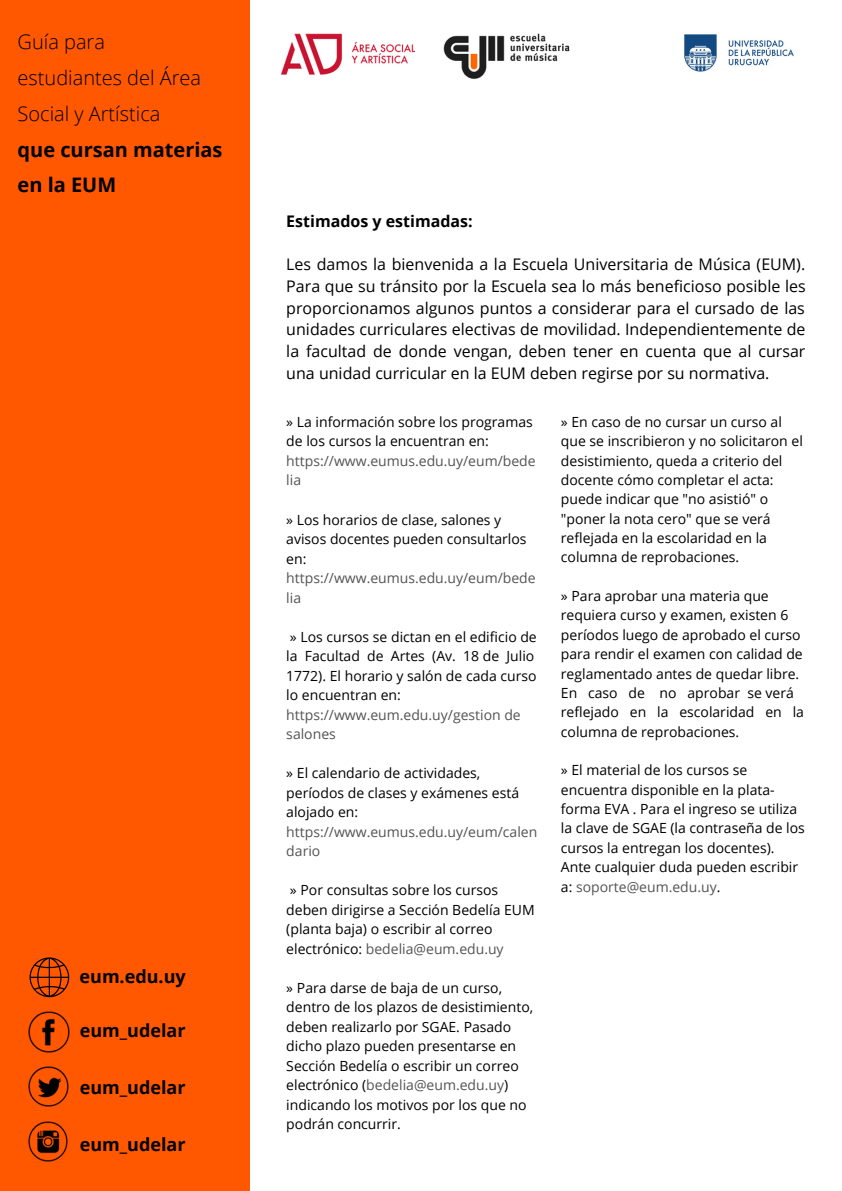
<style>
.page{position:relative;width:842px;height:1191px;background:#fff}
.page>*{position:absolute;margin:0;border:0;box-sizing:border-box;transform-origin:0 0}
.t1{font:300 20px/35.8px "Open Sans";color:#000}
.t2{font:700 20px/35.8px "Open Sans";color:#000}
.t3{font:700 18px "Open Sans";color:#000}
.t4{font:16px/21.7px "Open Sans";color:#000;text-align:justify}
.t5{font:700 16px "Open Sans";color:#000}
.t6{font:14px/19.3px "Open Sans";color:#000}
.t7{font:14px/19.5px "Open Sans";color:#545454}
.s1{color:#545454}
</style>
<div class="page">
<div style="left:0;top:0;width:249px;height:1190px;background:#ff5800"></div>
<img style="left:684px;top:34px;width:110px;height:38px">
<img style="left:280px;top:33px;width:136px;height:42px">
<img style="left:443px;top:33px;width:127px;height:46px">
<img style="left:28px;top:1066px;width:40px;height:40px">
<img style="left:29px;top:1011px;width:40px;height:40px">
<img style="left:28px;top:1121px;width:40px;height:40px">
<svg style="left:30px;top:957px;width:39px;height:40px"></svg>
<h1 class="t1" style="left:18px;top:23px;width:185px">Guía para estudiantes del Área<br>Social y Artística</h1>
<h1 class="t2" style="left:18px;top:131px;width:206px">que cursan materias en la EUM</h1>
<p class="t3" style="left:80px;top:964px;width:108px">eum.edu.uy</p>
<p class="t3" style="left:80px;top:1018px;width:107px">eum_udelar</p>
<p class="t3" style="left:80px;top:1075px;width:107px">eum_udelar</p>
<p class="t3" style="left:80px;top:1131px;width:107px">eum_udelar</p>
<p class="t5" style="left:286px;top:209px;width:188px">Estimados y estimadas:</p>
<p class="t4" style="left:286px;top:253px;width:521px">Les damos la bienvenida a la Escuela Universitaria de Música (EUM).<br>Para que su tránsito por la Escuela sea lo más beneficioso posible les proporcionamos algunos puntos a considerar para el cursado de las unidades curriculares electivas de movilidad. Independientemente de la facultad de donde vengan, deben tener en cuenta que al cursar una unidad curricular en la EUM deben regirse por su normativa.</p>
<p class="t6" style="left:286px;top:412px;width:248px">» La información sobre los programas de los cursos la encuentran en:</p>
<p class="t7" style="left:286px;top:451px;width:251px">https://www.eumus.edu.uy/eum/bede lia</p>
<p class="t6" style="left:286px;top:509px;width:242px">» Los horarios de clase, salones y avisos docentes pueden consultarlos en:</p>
<p class="t7" style="left:286px;top:567px;width:251px">https://www.eumus.edu.uy/eum/bede lia</p>
<p class="t6" style="left:286px;top:626px;width:252px">» Los cursos se dictan en el edificio de la Facultad de Artes (Av. 18 de Julio<br>1772). El horario y salón de cada curso lo encuentran en:</p>
<p class="t7" style="left:286px;top:704px;width:236px">https://www.eum.edu.uy/gestion de salones</p>
<p class="t6" style="left:286px;top:762px;width:234px">» El calendario de actividades, períodos de clases y exámenes está alojado en:</p>
<p class="t7" style="left:286px;top:821px;width:252px">https://www.eumus.edu.uy/eum/calen dario</p>
<p class="t6" style="left:286px;top:879px;width:250px">» Por consultas sobre los cursos deben dirigirse a Sección Bedelía EUM (planta baja) o escribir al correo electrónico: <span class="s1">bedelia@eum.edu.uy</span></p>
<p class="t6" style="left:286px;top:977px;width:248px">» Para darse de baja de un curso, dentro de los plazos de desistimiento, deben realizarlo por SGAE. Pasado dicho plazo pueden presentarse en Sección Bedelía o escribir un correo electrónico (<span class="s1">bedelia@eum.edu.uy</span>) indicando los motivos por los que no podrán concurrir.</p>
<p class="t6" style="left:561px;top:411px;width:243px">» En caso de no cursar un curso al que se inscribieron y no solicitaron el desistimiento, queda a criterio del docente cómo completar el acta: puede indicar que "no asistió" o "poner la nota cero" que se verá reflejada en la escolaridad en la columna de reprobaciones.</p>
<p class="t6" style="left:561px;top:586px;width:245px">» Para aprobar una materia que requiera curso y examen, existen 6 períodos luego de aprobado el curso para rendir el examen con calidad de reglamentado antes de quedar libre.<br>En caso de no aprobar se verá reflejado en la escolaridad en la columna de reprobaciones.</p>
<p class="t6" style="left:561px;top:760px;width:245px">» El material de los cursos se encuentra disponible en la plata&shy;forma EVA . Para el ingreso se utiliza la clave de SGAE (la contraseña de los cursos la entregan los docentes).<br>Ante cualquier duda pueden escribir a: <span class="s1">soporte@eum.edu.uy</span>.</p>
</div>
